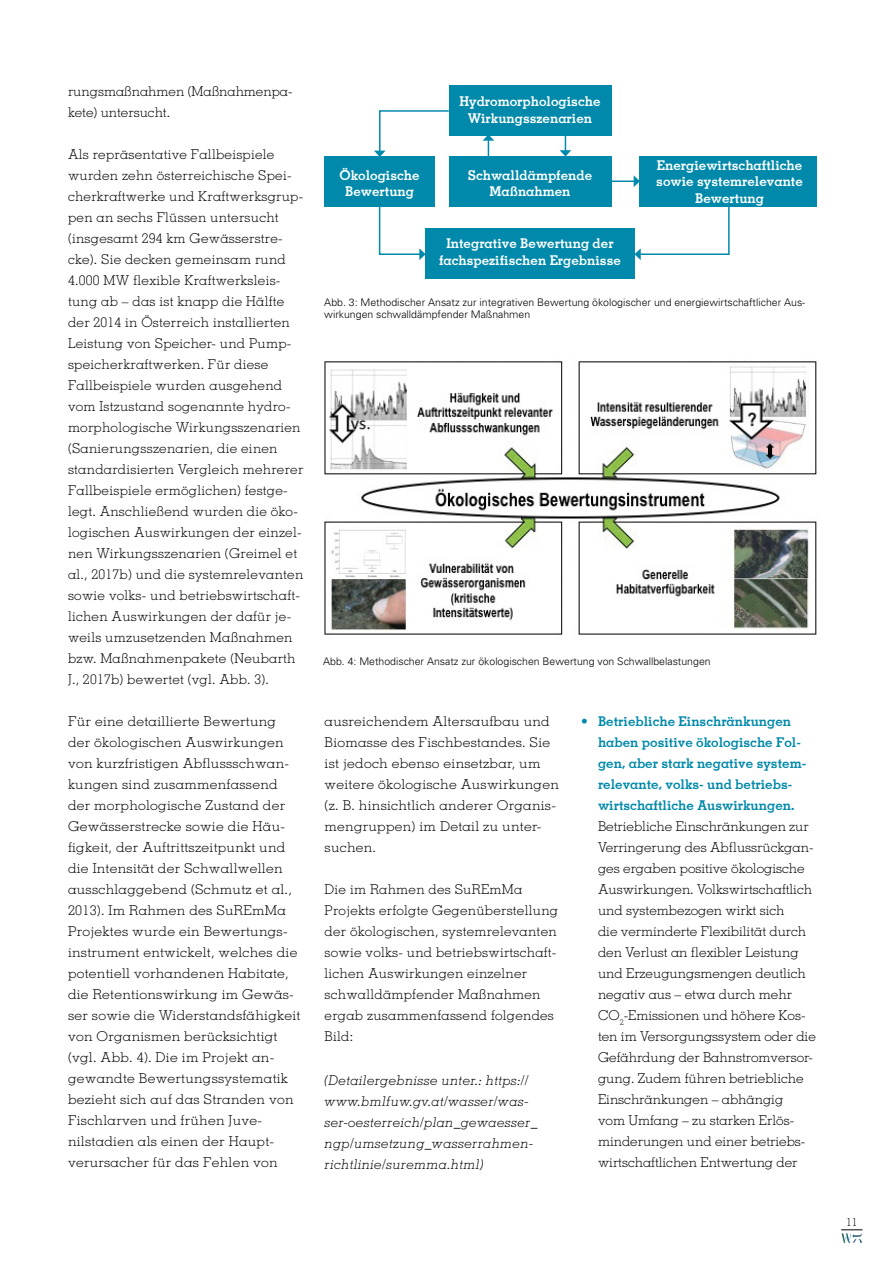
<style>
.page{position:relative;width:893px;height:1263px;background:#fff}
.page>*{position:absolute;margin:0;border:0;box-sizing:border-box;transform-origin:0 0}
.t1{font:300 13.5px/21px "Memphis";letter-spacing:.02em;color:#000}
.t2{font:300 13.5px/21px "Memphis";color:#000}
.t3{font:700 13.5px/16.2px "Memphis";color:#fff;text-align:center}
.t4{font:italic 300 13.5px/21px "Memphis";letter-spacing:.02em;color:#000}
.t5{font:700 13.5px/21px "Memphis";color:#0089aa}
.t6{font:300 11.25px "Memphis";color:#000}
.t7{font:300 10.5px/12.6px "Univers";color:#000}
.s1{font-weight:300}
</style>
<div class="page">
<img style="left:841px;top:1233px;width:21px;height:10px">
<svg style="left:841px;top:1229px;width:21px;height:1px"></svg>
<div style="left:449px;top:85px;width:162px;height:50px;background:#0089aa"></div>
<div style="left:324px;top:157px;width:111px;height:50px;background:#0089aa"></div>
<div style="left:639px;top:157px;width:178px;height:50px;background:#0089aa"></div>
<div style="left:449px;top:157px;width:162px;height:50px;background:#0089aa"></div>
<div style="left:425px;top:228px;width:209px;height:50px;background:#0089aa"></div>
<svg style="left:374px;top:110px;width:76px;height:47px"></svg>
<svg style="left:560px;top:135px;width:11px;height:21px"></svg>
<svg style="left:483px;top:135px;width:11px;height:22px"></svg>
<hr style="left:608px;top:180px;width:26px;height:2px;background:#0089aa">
<svg style="left:634px;top:175px;width:5px;height:12px"></svg>
<svg style="left:378px;top:207px;width:47px;height:53px"></svg>
<svg style="left:634px;top:207px;width:96px;height:53px"></svg>
<img style="left:324px;top:361px;width:493px;height:274px">
<p class="t2" style="left:68px;top:80px;width:226px">rungsmaßnahmen (Maßnahmenpa&shy;kete) untersucht.</p>
<p class="t1" style="left:68px;top:143px;width:237px">Als repräsentative Fallbeispiele wurden zehn österreichische Spei&shy;cherkraftwerke und Kraftwerksgrup&shy;pen an sechs Flüssen untersucht (insgesamt 294 km Gewässerstre&shy;cke). Sie decken gemeinsam rund 4.000 MW flexible Kraftwerksleis&shy;tung ab – das ist knapp die Hälfte der 2014 in Österreich installierten Leistung von Speicher- und Pump&shy;speicherkraftwerken. Für diese Fallbeispiele wurden ausgehend vom Istzustand sogenannte hydro&shy;morphologische Wirkungsszenarien (Sanierungsszenarien, die einen standardisierten Vergleich mehrerer Fallbeispiele ermöglichen) festge&shy;legt. Anschließend wurden die öko&shy;logischen Auswirkungen der einzel&shy;nen Wirkungsszenarien (Greimel et al., 2017b) und die systemrelevanten sowie volks- und betriebswirtschaft&shy;lichen Auswirkungen der dafür je&shy;weils umzusetzenden Maßnahmen bzw. Maßnahmenpakete (Neubarth J., 2017b) bewertet (vgl. Abb. 3).</p>
<p class="t1" style="left:68px;top:710px;width:234px">Für eine detaillierte Bewertung der ökologischen Auswirkungen von kurzfristigen Abflussschwan&shy;kungen sind zusammenfassend der morphologische Zustand der<br>Gewässerstrecke sowie die Häu&shy;figkeit, der Auftrittszeitpunkt und die Intensität der Schwallwellen ausschlaggebend (Schmutz et al.,<br>2013). Im Rahmen des SuREmMa<br>Projektes wurde ein Bewertungs&shy;instrument entwickelt, welches die potentiell vorhandenen Habitate, die Retentionswirkung im Gewäs&shy;ser sowie die Widerstandsfähigkeit von Organismen berücksichtigt (vgl. Abb. 4). Die im Projekt an&shy;gewandte Bewertungssystematik bezieht sich auf das Stranden von<br>Fischlarven und frühen Juve&shy;nilstadien als einen der Haupt&shy;verursacher für das Fehlen von</p>
<p class="t3" style="left:339px;top:167px;width:82px">Ökologische<br>Bewertung</p>
<p class="t3" style="left:459px;top:93px;width:143px">Hydromorphologische<br>Wirkungsszenarien</p>
<p class="t3" style="left:468px;top:167px;width:126px">Schwalldämpfende<br>Maßnahmen</p>
<p class="t3" style="left:656px;top:157px;width:148px">Energiewirtschaftliche sowie systemrelevante<br>Bewertung</p>
<p class="t3" style="left:439px;top:235px;width:183px">Integrative Bewertung der fachspezifischen Ergebnisse</p>
<p class="t7" style="left:324px;top:295px;width:482px">Abb. 3: Methodischer Ansatz zur integrativen Bewertung ökologischer und energiewirtschaftlicher Aus&shy;wirkungen schwalldämpfender Maßnahmen</p>
<p class="t7" style="left:323px;top:654px;width:389px">Abb. 4: Methodischer Ansatz zur ökologischen Bewertung von Schwallbelastungen</p>
<p class="t1" style="left:325px;top:710px;width:236px">ausreichendem Altersaufbau und<br>Biomasse des Fischbestandes. Sie ist jedoch ebenso einsetzbar, um weitere ökologische Auswirkungen (z. B. hinsichtlich anderer Organis&shy;mengruppen) im Detail zu unter&shy;suchen.</p>
<p class="t1" style="left:325px;top:878px;width:235px">Die im Rahmen des SuREmMa<br>Projekts erfolgte Gegenüberstellung der ökologischen, systemrelevanten sowie volks- und betriebswirtschaft&shy;lichen Auswirkungen einzelner schwalldämpfender Maßnahmen ergab zusammenfassend folgendes<br>Bild:</p>
<p class="t4" style="left:325px;top:1069px;width:214px">(Detailergebnisse unter.: https:// www.bmlfuw.gv.at/wasser/was&shy;ser-oesterreich/plan_gewaesser_ ngp/umsetzung_wasserrahmen&shy;richtlinie/suremma.html)</p>
<p class="t5" style="left:598px;top:710px;width:210px;text-indent:-17px"><span class="s1">•</span> Betriebliche Einschränkungen haben positive ökologische Fol&shy;gen, aber stark negative system&shy;relevante, volks- und betriebs&shy;wirtschaftliche Auswirkungen.</p>
<p class="t2" style="left:598px;top:815px;width:219px">Betriebliche Einschränkungen zur Verringerung des Abflussrückgan&shy;ges ergaben positive ökologische Auswirkungen. Volkswirtschaftlich und systembezogen wirkt sich<br>die verminderte Flexibilität durch den Verlust an flexibler Leistung und Erzeugungsmengen deutlich negativ aus – etwa durch mehr CO<sub>2</sub>-Emissionen und höhere Kos&shy;ten im Versorgungssystem oder die Gefährdung der Bahnstromversor&shy;gung. Zudem führen betriebliche Einschränkungen – abhängig<br>vom Umfang – zu starken Erlös&shy;minderungen und einer betriebs&shy;wirtschaftlichen Entwertung der</p>
<p class="t6" style="left:846px;top:1215px;width:13px">11</p>
</div>
